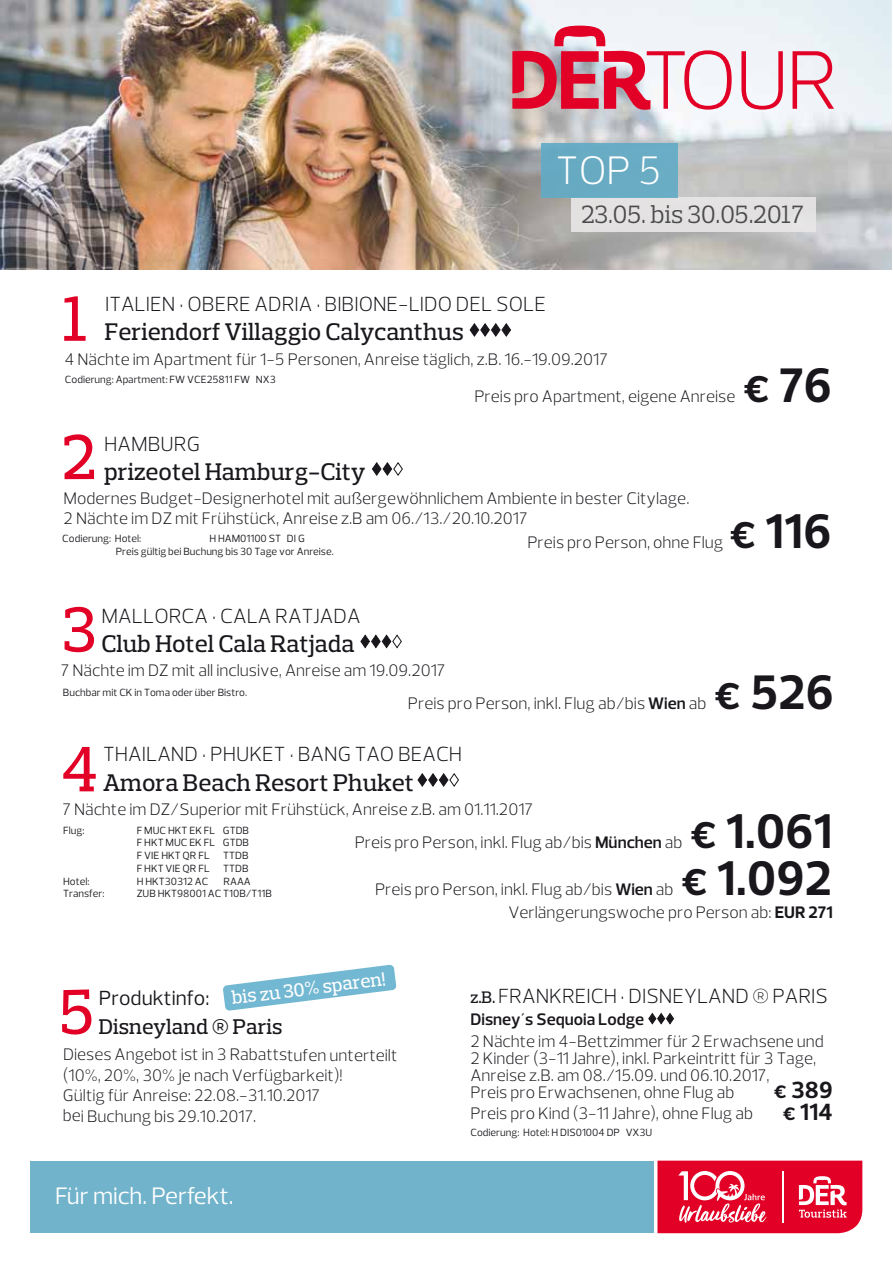
<style>
.page{position:relative;width:893px;height:1263px;background:#fff}
.page>*{position:absolute;margin:0;border:0;box-sizing:border-box;transform-origin:0 0}
.t1{font:500 64.8px "Prelo Slab";color:#e20026}
.t2{font:700 49.35px "Prelo";letter-spacing:.005em;color:#1a171c}
.t3{font:300 40.5px "Prelo";color:#fff}
.t4{font:25.5px "Prelo Slab";color:#4b4b4d}
.t5{font:500 24.45px "Prelo Slab";color:#1a171c}
.t6{font:24.3px "Prelo";color:#fff}
.t7{font:700 23.85px/21.8px "Prelo";letter-spacing:.005em;color:#1a171c;text-align:center}
.t8{font:500 21.75px "Prelo Slab";color:#1a171c}
.t9{font:300 20.85px "Prelo";color:#1a171c}
.t10{font:20.85px "Prelo";color:#1a171c}
.t11{font:500 19.2px "Prelo Slab";color:#fff}
.t12{font:300 16.95px/20.4px "Prelo";color:#1a171c}
.t13{font:600 16.95px "Prelo";color:#1a171c}
.t14{font:10.65px/12.8px "Prelo";color:#1a171c}
.s1{font-size:37.95px}
.s2{font-weight:600}
.s3{font-weight:700}
.s4{font-family:"Prelo Slab";font-weight:500;font-size:16.95px}
.s5{font-size:18.3px}
</style>
<div class="page">
<img style="left:0;top:0;width:891px;height:269px">
<svg style="left:657px;top:1160px;width:205px;height:73px;background:#e62c4b"></svg>
<div style="left:30px;top:1161px;width:623px;height:72px;background:#70b3cb"></div>
<svg style="left:469px;top:323px;width:42px;height:14px"></svg>
<svg style="left:360px;top:634px;width:42px;height:15px"></svg>
<svg style="left:372px;top:462px;width:31px;height:14px"></svg>
<svg style="left:417px;top:773px;width:42px;height:14px"></svg>
<svg style="left:648px;top:1012px;width:26px;height:13px"></svg>
<svg style="left:223px;top:965px;width:173px;height:45px"></svg>
<svg style="left:512px;top:26px;width:220px;height:84px"></svg>
<svg style="left:741px;top:51px;width:42px;height:59px"></svg>
<svg style="left:792px;top:51px;width:42px;height:58px"></svg>
<div style="left:571px;top:198px;width:245px;height:34px;background:#e9e7e7"></div>
<div style="left:541px;top:144px;width:137px;height:54px;background:#68acc3"></div>
<h3 class="t3" style="left:556px;top:145px;width:107px">TOP 5</h3>
<h3 class="t4" style="left:581px;top:198px;width:224px">23.05. bis 30.05.2017</h3>
<h1 class="t1" style="left:63px;top:279px;width:27px">1</h1>
<p class="t9" style="left:105px;top:291px;width:442px">ITALIEN • OBERE ADRIA • BIBIONE-LIDO DEL SOLE</p>
<h3 class="t5" style="left:105px;top:317px;width:360px">Feriendorf Villaggio Calycanthus</h3>
<p class="t12" style="left:474px;top:340px;width:263px;line-height:37.2px;text-indent:-410px">4 Nächte im Apartment für 1-5 Personen, Anreise täglich, z.B. 16.-19.09.2017<br>Preis pro Apartment, eigene Anreise</p>
<p class="t14" style="left:65px;top:373px;width:212px">Codierung: Apartment: FW VCE25811 FW NX3</p>
<h2 class="t2" style="left:743px;top:355px;width:91px"><span class="s1">€</span> 76</h2>
<h1 class="t1" style="left:62px;top:418px;width:36px">2</h1>
<p class="t9" style="left:104px;top:431px;width:97px">HAMBURG</p>
<h3 class="t5" style="left:104px;top:457px;width:263px">prizeotel Hamburg-City</h3>
<p class="t12" style="left:64px;top:488px;width:627px">Modernes Budget-Designerhotel mit außergewöhnlichem Ambiente in bester Citylage.<br>2 Nächte im DZ mit Frühstück, Anreise z.B am 06./13./20.10.2017</p>
<p class="t12" style="left:527px;top:532px;width:198px">Preis pro Person, ohne Flug</p>
<p class="t14" style="left:116px;top:532px;width:219px;text-indent:-54px">Codierung: Hotel:<br>Preis gültig bei Buchung bis 30 Tage vor Anreise.</p>
<p class="t14" style="left:209px;top:532px;width:97px">H HAM01100 ST DI G</p>
<h2 class="t2" style="left:729px;top:501px;width:104px"><span class="s1">€</span> 116</h2>
<h1 class="t1" style="left:63px;top:590px;width:35px">3</h1>
<p class="t9" style="left:102px;top:603px;width:260px">MALLORCA • CALA RATJADA</p>
<h3 class="t5" style="left:101px;top:629px;width:255px">Club Hotel Cala Ratjada</h3>
<p class="t12" style="left:61px;top:661px;width:386px">7 Nächte im DZ mit all inclusive, Anreise am 19.09.2017</p>
<p class="t14" style="left:63px;top:686px;width:186px">Buchbar mit CK in Toma oder über Bistro.</p>
<p class="t12" style="left:408px;top:693px;width:300px">Preis pro Person, inkl. Flug ab/bis <span class="s2">Wien</span> ab</p>
<h2 class="t2" style="left:714px;top:662px;width:121px"><span class="s1">€</span> 526</h2>
<h1 class="t1" style="left:61px;top:730px;width:38px">4</h1>
<p class="t9" style="left:103px;top:741px;width:361px">THAILAND • PHUKET • BANG TAO BEACH</p>
<h3 class="t5" style="left:103px;top:767px;width:312px">Amora Beach Resort Phuket</h3>
<p class="t12" style="left:355px;top:793px;width:329px;line-height:32.7px;text-indent:-292px">7 Nächte im DZ/Superior mit Frühstück, Anreise z.B. am 01.11.2017<br>Preis pro Person, inkl. Flug ab/bis <span class="s2">München</span> ab</p>
<h2 class="t2" style="left:690px;top:801px;width:144px"><span class="s1">€</span> 1.061</h2>
<p class="t12" style="left:375px;top:879px;width:300px">Preis pro Person, inkl. Flug ab/bis <span class="s2">Wien</span> ab</p>
<p class="t14" style="left:63px;top:824px;width:23px">Flug:</p>
<p class="t14" style="left:137px;top:824px;width:114px;text-align:justify">F MUC HKT EK FL GTDB F HKT MUC EK FL GTDB F VIE HKT QR FL</p>
<p class="t14" style="left:223px;top:849px;width:27px">TTDB</p>
<h2 class="t2" style="left:681px;top:848px;width:152px"><span class="s1">€</span> 1.092</h2>
<p class="t12" style="left:508px;top:902px;width:326px">Verlängerungswoche pro Person ab: <span class="s3">EUR 271</span></p>
<p class="t14" style="left:137px;top:862px;width:75px">F HKT VIE QR FL</p>
<p class="t14" style="left:223px;top:862px;width:27px">TTDB</p>
<p class="t14" style="left:63px;top:875px;width:28px">Hotel:</p>
<p class="t14" style="left:137px;top:875px;width:73px">H HKT30312 AC</p>
<p class="t14" style="left:224px;top:875px;width:29px">RAAA</p>
<p class="t14" style="left:63px;top:887px;width:43px">Transfer:</p>
<p class="t14" style="left:137px;top:887px;width:137px">ZUB HKT98001 AC T10B/T11B</p>
<p class="t10" style="left:99px;top:985px;width:112px">Produktinfo:</p>
<p class="t11" style="left:230px;top:986px;width:157px;rotate:-7deg">bis zu 30% sparen!</p>
<p class="t8" style="left:99px;top:1013px;width:185px">Disneyland ® Paris</p>
<p class="t12" style="left:63px;top:1045px;width:336px">Dieses Angebot ist in 3 Rabattstufen unterteilt (10%, 20%, 30% je nach Verfügbarkeit)!<br>Gültig für Anreise: 22.08.-31.10.2017<br>bei Buchung bis 29.10.2017.</p>
<h3 class="t6" style="left:55px;top:1181px;width:180px">Für mich. Perfekt.</h3>
<p class="t9" style="left:470px;top:983px;width:359px"><span class="s4">z.B.</span> FRANKREICH• DISNEYLAND ® PARIS</p>
<p class="t13" style="left:470px;top:1009px;width:175px">Disney´s Sequoia Lodge</p>
<p class="t12" style="left:470px;top:1032px;width:355px;line-height:17px">2 Nächte im 4-Bettzimmer für 2 Erwachsene und 2 Kinder (3-11 Jahre), inkl. Parkeintritt für 3 Tage, Anreise z.B. am 08./15.09. und 06.10.2017,<br>Preis pro Erwachsenen, ohne Flug ab</p>
<p class="t12" style="left:470px;top:1103px;width:284px">Preis pro Kind (3-11 Jahre), ohne Flug ab</p>
<p class="t14" style="left:470px;top:1126px;width:183px">Codierung: Hotel: H DIS01004 DP VX3U</p>
<h3 class="t7" style="left:774px;top:1079px;width:60px"><span class="s5">€</span> 389 <span class="s5">€</span> 114</h3>
</div>
